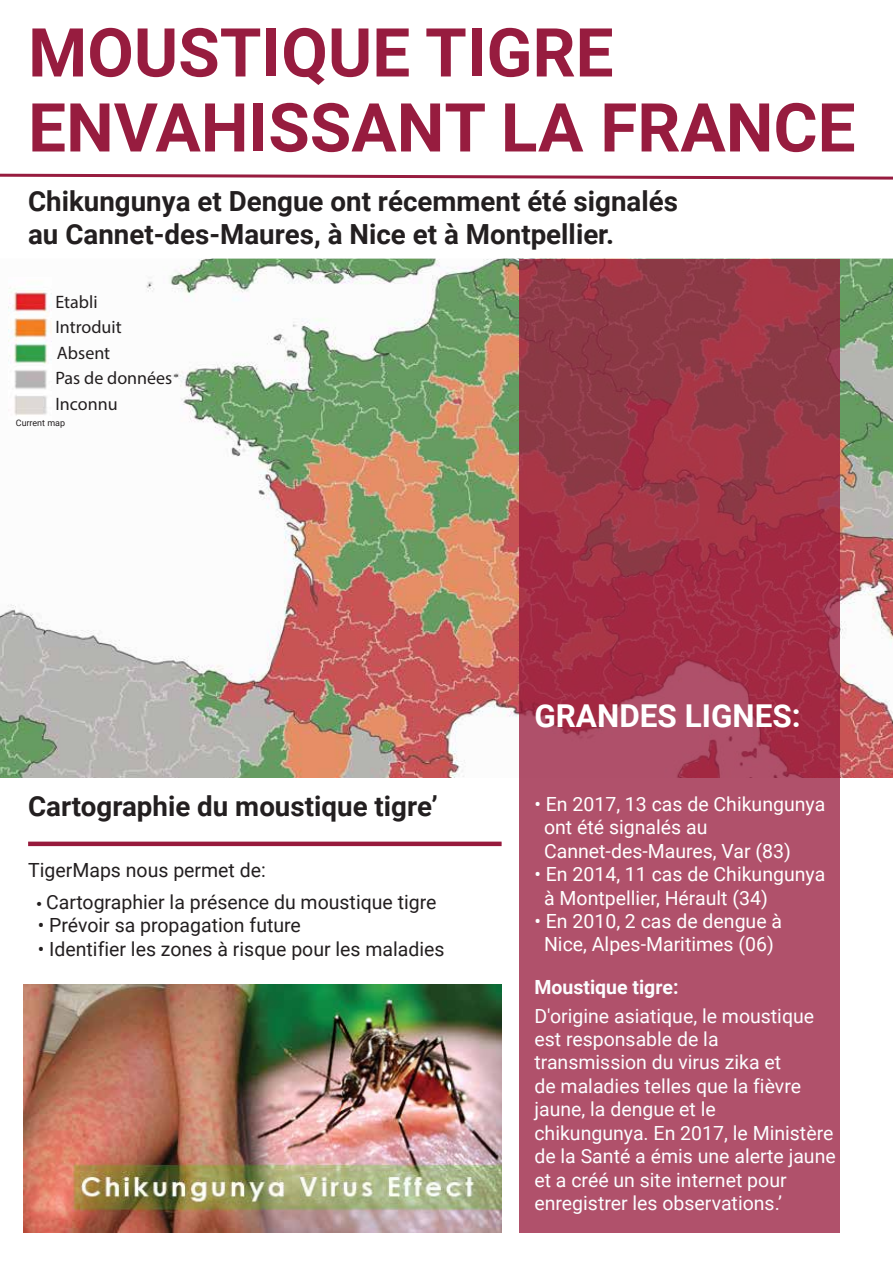
<style>
.page{position:relative;width:893px;height:1263px;background:#fff}
.page>*{position:absolute;margin:0;border:0;box-sizing:border-box;transform-origin:0 0}
.t1{font:700 67.5px/75px "Roboto";color:#971c3f}
.t2{font:700 31.5px "Roboto";color:#fff}
.t3{font:700 27.75px/33.3px "Roboto";color:#231f20}
.t4{font:19.5px/23.4px "Roboto";color:#fcfdff}
.t5{font:19.5px/23.4px "Roboto";color:#fff}
.t6{font:19.5px "Roboto";color:#231f20}
.t7{font:700 19.5px "Roboto";color:#fcfdff}
.t8{font:18px/25.5px "Myriad Pro";color:#231f20}
.t9{font:9px "Roboto";color:#231f20}
.s1{font-family:"Myriad Pro"}
</style>
<div class="page">
<img style="left:0;top:259px;width:893px;height:519px">
<svg style="left:0;top:173px;width:893px;height:7px"></svg>
<svg style="left:519px;top:259px;width:321px;height:973px;background:#a54158"></svg>
<hr style="left:28px;top:842px;width:474px;height:4px;background:#971a3c">
<img style="left:9px;top:277px;width:43px;height:142px">
<div style="left:519px;top:972px;width:57px;height:261px;background:#b0516b"></div>
<img style="left:23px;top:984px;width:479px;height:249px">
<h1 class="t1" style="left:28px;top:12px;width:829px">MOUSTIQUE TIGRE<br>ENVAHISSANT LA FRANCE</h1>
<h3 class="t3" style="left:28px;top:183px;width:651px">Chikungunya et Dengue ont récemment été signalés au Cannet-des-Maures, à Nice et à Montpellier.</h3>
<p class="t8" style="left:56px;top:288px;width:118px">Etabli<br>Introduit<br>Absent<br>Pas de données<br>Inconnu</p>
<p class="t9" style="left:16px;top:416px;width:51px">Current map</p>
<h3 class="t3" style="left:28px;top:788px;width:411px">Cartographie du moustique tigre’</h3>
<p class="t6" style="left:28px;top:856px;width:239px">TigerMaps nous permet de:</p>
<p class="t6" style="left:36px;top:888px;width:402px"><span class="s1">•</span> Cartographier la présence du moustique tigre</p>
<p class="t6" style="left:38px;top:912px;width:265px">• Prévoir sa propagation future</p>
<p class="t6" style="left:38px;top:935px;width:408px">• Identifier les zones à risque pour les maladies</p>
<h2 class="t2" style="left:534px;top:693px;width:268px">GRANDES LIGNES:</h2>
<p class="t5" style="left:544px;top:792px;width:283px;text-indent:-10px">• En 2017, 13 cas de Chikungunya ont été signalés au<br>Cannet-des-Maures, Var (83)</p>
<p class="t5" style="left:544px;top:862px;width:283px;text-indent:-10px">• En 2014, 11 cas de Chikungunya à Montpellier, Hérault (34)</p>
<p class="t5" style="left:534px;top:909px;width:249px;text-align:center">• En 2010, 2 cas de dengue à<br>Nice, Alpes-Maritimes (06)</p>
<p class="t7" style="left:534px;top:973px;width:146px">Moustique tigre:</p>
<p class="t4" style="left:534px;top:1003px;width:303px">D'origine asiatique, le moustique est responsable de la transmission du virus zika et<br>de maladies telles que la fièvre jaune, la dengue et le<br>chikungunya. En 2017, le Ministère de la Santé a émis une alerte jaune et a créé un site internet pour enregistrer les observations.’</p>
</div>
